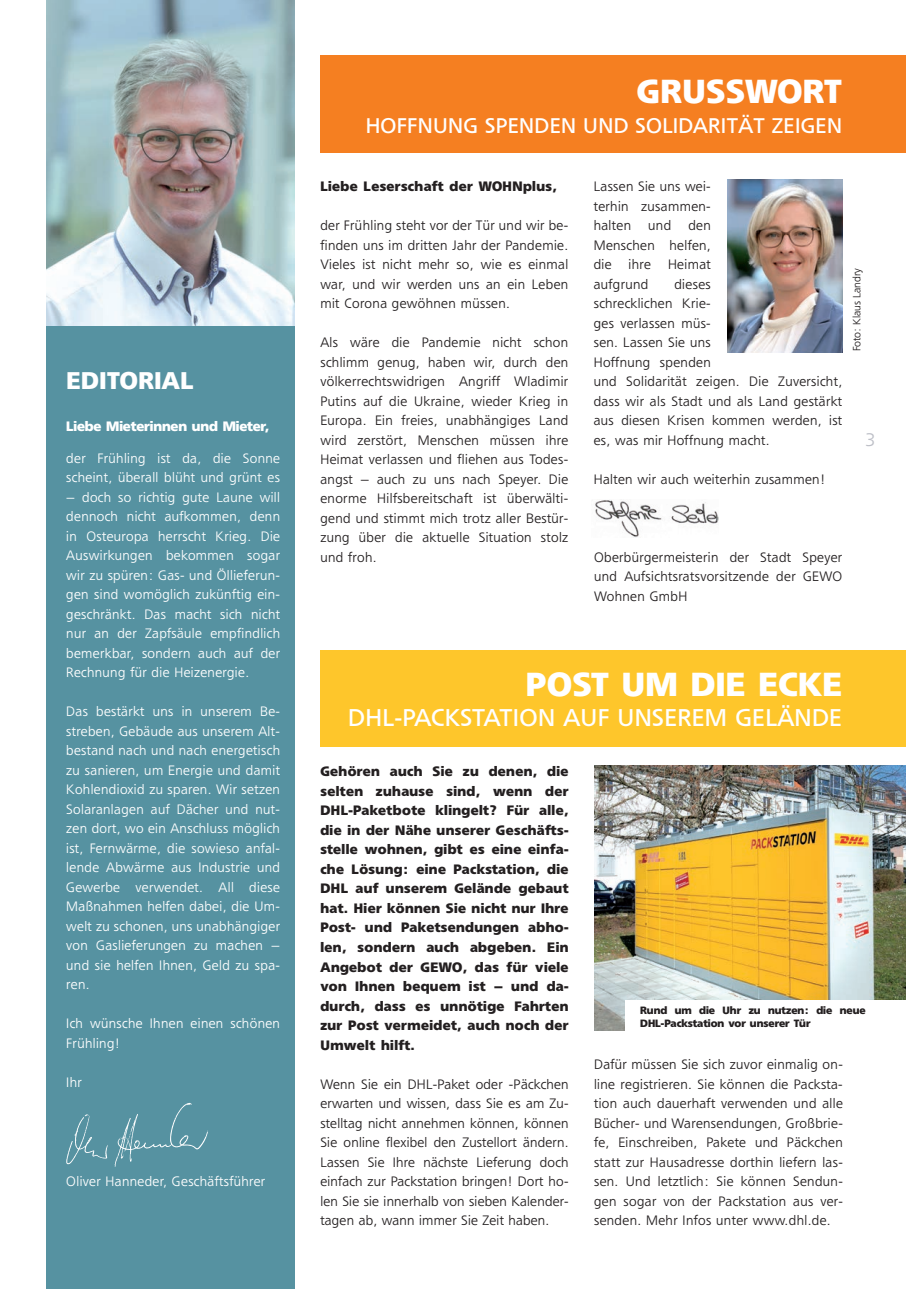
<style>
.page{position:relative;width:906px;height:1289px;background:#fff}
.page>*{position:absolute;margin:0;border:0;box-sizing:border-box;transform-origin:0 0}
.t1{font:700 33px "Freeborn SB";letter-spacing:.015em;color:#fff}
.t2{font:24px "Freeborn SB";letter-spacing:.015em;color:#fff}
.t3{font:700 23.85px "Freeborn SB";letter-spacing:.02em;color:#fff}
.t4{font:21px "Freeborn SB";letter-spacing:.015em;color:#fff}
.t5{font:300 18px "Freeborn SB";color:#bdbfc7}
.t6{font:300 13.5px/19.5px "Freeborn SB";letter-spacing:.03em;color:#231f20;text-align:justify}
.t7{font:300 13.5px/19.5px "Freeborn SB";letter-spacing:.03em;color:#fff}
.t8{font:700 13.5px/19.5px "Freeborn SB";letter-spacing:.03em;color:#231f20;text-align:justify}
.t9{font:700 13.5px "Freeborn SB";letter-spacing:-.01em;color:#fff}
.t10{font:700 10.5px/12.6px "Freeborn SB";color:#231f20}
.t11{font:300 10.5px "Freeborn SB";color:#231f20}
</style>
<div class="page">
<img style="left:594px;top:765px;width:312px;height:265px">
<img style="left:47px;top:0;width:248px;height:326px">
<div style="left:47px;top:326px;width:248px;height:962px;background:#5692a1"></div>
<div style="left:320px;top:650px;width:586px;height:96px;background:#fec62b"></div>
<div style="left:320px;top:55px;width:586px;height:98px;background:#f57f21"></div>
<div style="left:626px;top:999px;width:280px;height:31px;background:#fff"></div>
<svg style="left:114px;top:1102px;width:94px;height:64px"></svg>
<svg style="left:66px;top:1114px;width:42px;height:50px"></svg>
<img style="left:728px;top:180px;width:114px;height:172px">
<img style="left:595px;top:500px;width:123px;height:37px">
<h3 class="t3" style="left:66px;top:366px;width:128px">EDITORIAL</h3>
<p class="t9" style="left:66px;top:419px;width:205px">Liebe Mieterinnen und Mieter,</p>
<p class="t7" style="left:66px;top:448px;width:215px">der Frühling ist da, die Sonne scheint, überall blüht und grünt es</p>
<p class="t7" style="left:66px;top:487px;width:215px;text-align:justify">– doch so richtig gute Laune will dennoch nicht aufkommen, denn in Osteuropa herrscht Krieg. Die Auswirkungen bekommen sogar wir zu spüren: Gas- und Öllieferun&shy;gen sind womöglich zukünftig ein&shy;geschränkt. Das macht sich nicht nur an der Zapfsäule empfindlich bemerkbar, sondern auch auf der Rechnung für die Heizenergie.</p>
<p class="t7" style="left:66px;top:701px;width:215px;text-align:justify">Das bestärkt uns in unserem Be&shy;streben, Gebäude aus unserem Alt&shy;bestand nach und nach energetisch zu sanieren, um Energie und damit Kohlendioxid zu sparen. Wir setzen Solaranlagen auf Dächer und nut&shy;zen dort, wo ein Anschluss möglich ist, Fernwärme, die sowieso anfal&shy;lende Abwärme aus Industrie und Gewerbe verwendet. All diese Maßnahmen helfen dabei, die Um&shy;welt zu schonen, uns unabhängiger von Gaslieferungen zu machen – und sie helfen Ihnen, Geld zu spa&shy;ren.</p>
<p class="t7" style="left:66px;top:1013px;width:215px">Ich wünsche Ihnen einen schönen<br>Frühling!</p>
<p class="t7" style="left:66px;top:1072px;width:17px">Ihr</p>
<p class="t7" style="left:66px;top:1171px;width:200px">Oliver Hanneder, Geschäftsführer</p>
<h1 class="t1" style="left:637px;top:72px;width:206px">GRUSSWORT</h1>
<h3 class="t4" style="left:366px;top:114px;width:478px">HOFFNUNG SPENDEN UND SOLIDARITÄT ZEIGEN</h3>
<p class="t8" style="left:320px;top:176px;width:238px">Liebe Leserschaft der WOHNplus,</p>
<p class="t6" style="left:320px;top:216px;width:249px">der Frühling steht vor der Tür und wir be&shy;finden uns im dritten Jahr der Pandemie.<br>Vieles ist nicht mehr so, wie es einmal war, und wir werden uns an ein Leben mit Corona gewöhnen müssen.</p>
<p class="t6" style="left:320px;top:333px;width:249px">Als wäre die Pandemie nicht schon schlimm genug, haben wir, durch den völkerrechtswidrigen Angriff Wladimir Putins auf die Ukraine, wieder Krieg in Europa. Ein freies, unabhängiges Land wird zerstört, Menschen müssen ihre Heimat verlassen und fliehen aus Todes&shy;angst – auch zu uns nach Speyer. Die enorme Hilfsbereitschaft ist überwälti&shy;gend und stimmt mich trotz aller Bestür&shy;zung über die aktuelle Situation stolz und froh.</p>
<p class="t6" style="left:594px;top:177px;width:119px">Lassen Sie uns wei&shy;terhin zusammen&shy;halten</p>
<p class="t6" style="left:594px;top:216px;width:119px;text-indent:95px">den Menschen helfen, die</p>
<p class="t6" style="left:648px;top:216px;width:24px">und</p>
<p class="t6" style="left:628px;top:255px;width:24px">ihre</p>
<p class="t6" style="left:668px;top:255px;width:44px">Heimat</p>
<p class="t6" style="left:594px;top:274px;width:56px">aufgrund</p>
<p class="t6" style="left:594px;top:274px;width:250px;text-align:left;text-indent:81px">dieses<br>schrecklichen Krie-<br>ges verlassen müs-<br>sen. Lassen Sie uns<br>Hoffnung spenden<br>und Solidarität zeigen. Die Zuversicht, dass wir als Stadt und als Land gestärkt aus diesen Krisen kommen werden, ist es, was mir Hoffnung macht.</p>
<p class="t6" style="left:594px;top:469px;width:233px">Halten wir auch weiterhin zusammen!</p>
<p class="t11" style="left:851px;top:351px;width:85px;rotate:-90deg">Foto: Klaus Landry</p>
<h3 class="t5" style="left:865px;top:429px;width:11px">3</h3>
<p class="t6" style="left:594px;top:547px;width:250px">Oberbürgermeisterin der Stadt Speyer und Aufsichtsratsvorsitzende der GEWO Wohnen GmbH</p>
<h1 class="t1" style="left:526px;top:665px;width:317px">POST UM DIE ECKE</h1>
<h2 class="t2" style="left:348px;top:704px;width:495px">DHL-PACKSTATION AUF UNSEREM GELÄNDE</h2>
<p class="t8" style="left:320px;top:761px;width:250px">Gehören auch Sie zu denen, die selten zuhause sind, wenn der DHL-Paketbote klingelt? Für alle, die in der Nähe unserer Geschäfts&shy;stelle wohnen, gibt es eine einfa&shy;che Lösung: eine Packstation, die DHL auf unserem Gelände gebaut hat. Hier können Sie nicht nur Ihre Post- und Paketsendungen abho&shy;len, sondern auch abgeben. Ein Angebot der GEWO, das für viele von Ihnen bequem ist – und da&shy;durch, dass es unnötige Fahrten zur Post vermeidet, auch noch der Umwelt hilft.</p>
<p class="t6" style="left:320px;top:1074px;width:250px">Wenn Sie ein DHL-Paket oder -Päckchen erwarten und wissen, dass Sie es am Zu&shy;stelltag nicht annehmen können, können Sie online flexibel den Zustellort ändern.<br>Lassen Sie Ihre nächste Lieferung doch einfach zur Packstation bringen! Dort ho&shy;len Sie sie innerhalb von sieben Kalender&shy;tagen ab, wann immer Sie Zeit haben.</p>
<p class="t10" style="left:640px;top:1004px;width:227px">Rund um die Uhr zu nutzen: die neue<br>DHL-Packstation vor unserer Tür</p>
<p class="t6" style="left:594px;top:1054px;width:250px">Dafür müssen Sie sich zuvor einmalig on&shy;line registrieren. Sie können die Packsta&shy;tion auch dauerhaft verwenden und alle Bücher- und Warensendungen, Großbrie&shy;fe, Einschreiben, Pakete und Päckchen statt zur Hausadresse dorthin liefern las&shy;sen. Und letztlich: Sie können Sendun&shy;gen sogar von der Packstation aus ver&shy;senden. Mehr Infos unter www.dhl.de.</p>
</div>
